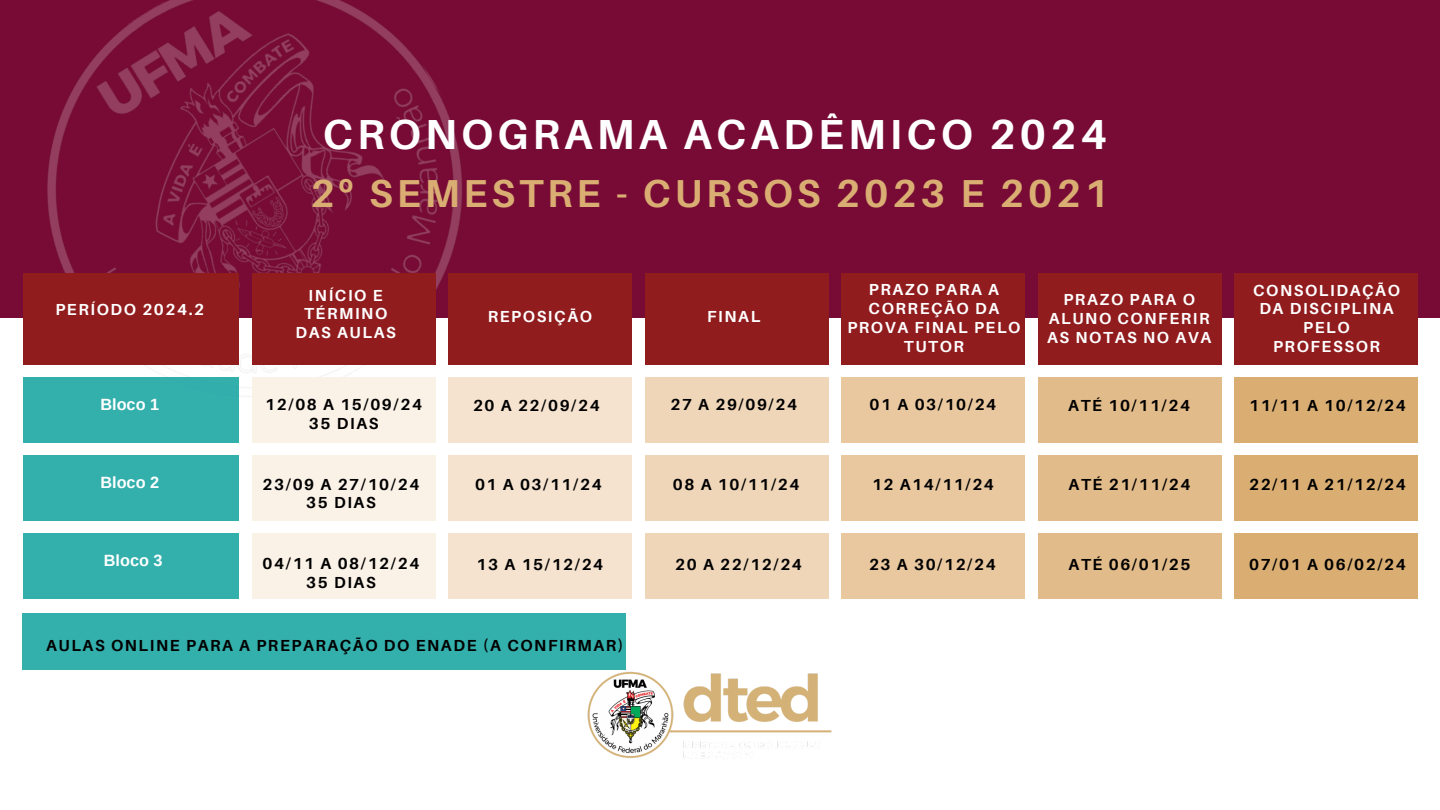
<style>
.page{position:relative;width:1440px;height:810px;background:#fff}
.page>*{position:absolute;margin:0;border:0;box-sizing:border-box;transform-origin:0 0}
.t1{font:700 42px "Aileron";letter-spacing:.1em;color:#fff}
.t2{font:700 39px "Aileron";letter-spacing:.1em;color:#daae73}
.t3{font:700 16.3px "Arimo";color:#fff}
.t4{font:700 16px "Aileron";letter-spacing:.1em;color:#000}
.t5{font:700 16px/18.8px "Aileron";letter-spacing:.1em;color:#fff;text-align:center}
.s1{font-family:"Noto Sans"}
</style>
<div class="page">
<div style="left:0;top:0;width:1440px;height:318px;background:#780b35"></div>
<img style="left:23px;top:0;width:519px;height:456px">
<div style="left:252px;top:273px;width:184px;height:92px;background:#911c1e"></div>
<div style="left:23px;top:377px;width:216px;height:66px;background:#33afac"></div>
<div style="left:23px;top:456px;width:216px;height:65px;background:#33afac"></div>
<div style="left:23px;top:534px;width:216px;height:65px;background:#33afac"></div>
<div style="left:252px;top:377px;width:184px;height:66px;background:#faf1e7"></div>
<div style="left:645px;top:377px;width:184px;height:66px;background:#efd6b8"></div>
<div style="left:448px;top:377px;width:184px;height:66px;background:#f5e3cf"></div>
<div style="left:841px;top:377px;width:184px;height:66px;background:#e9c8a0"></div>
<div style="left:1038px;top:377px;width:184px;height:66px;background:#e2bb8a"></div>
<div style="left:252px;top:456px;width:184px;height:65px;background:#faf1e7"></div>
<div style="left:645px;top:456px;width:184px;height:65px;background:#efd6b8"></div>
<div style="left:448px;top:456px;width:184px;height:65px;background:#f5e3cf"></div>
<div style="left:841px;top:456px;width:184px;height:65px;background:#e9c8a0"></div>
<div style="left:1038px;top:456px;width:184px;height:65px;background:#e2bb8a"></div>
<div style="left:252px;top:534px;width:184px;height:65px;background:#faf1e7"></div>
<div style="left:645px;top:534px;width:184px;height:65px;background:#efd6b8"></div>
<div style="left:448px;top:534px;width:184px;height:65px;background:#f5e3cf"></div>
<div style="left:841px;top:534px;width:184px;height:65px;background:#e9c8a0"></div>
<div style="left:1038px;top:534px;width:184px;height:65px;background:#e2bb8a"></div>
<div style="left:23px;top:273px;width:216px;height:92px;background:#911c1e"></div>
<div style="left:448px;top:273px;width:184px;height:92px;background:#911c1e"></div>
<div style="left:645px;top:273px;width:184px;height:92px;background:#911c1e"></div>
<div style="left:841px;top:273px;width:184px;height:92px;background:#911c1e"></div>
<div style="left:1038px;top:273px;width:184px;height:92px;background:#911c1e"></div>
<div style="left:1234px;top:377px;width:184px;height:66px;background:#daae73"></div>
<div style="left:1234px;top:456px;width:184px;height:65px;background:#daae73"></div>
<div style="left:1234px;top:534px;width:184px;height:65px;background:#daae73"></div>
<div style="left:1234px;top:273px;width:184px;height:92px;background:#911c1e"></div>
<img style="left:587px;top:671px;width:245px;height:88px">
<div style="left:23px;top:613px;width:603px;height:57px;background:#33afac"></div>
<p class="t1" style="left:323px;top:109px;width:786px">CRONOGRAMA ACADÊMICO 2024</p>
<p class="t2" style="left:310px;top:169px;width:800px">2<span class="s1">º</span> SEMESTRE - CURSOS 2023 E 2021</p>
<p class="t5" style="left:55px;top:300px;width:150px">PERÍODO 2024.2</p>
<p class="t5" style="left:295px;top:285px;width:102px">INÍCIO E<br>TÉRMINO<br>DAS AULAS</p>
<p class="t5" style="left:488px;top:306px;width:106px">REPOSIÇÃO</p>
<p class="t5" style="left:707px;top:306px;width:55px">FINAL</p>
<p class="t5" style="left:847px;top:280px;width:175px">PRAZO PARA A<br>CORREÇÃO DA<br>PROVA FINAL PELO<br>TUTOR</p>
<p class="t5" style="left:1047px;top:290px;width:166px">PRAZO PARA O<br>ALUNO CONFERIR<br>AS NOTAS NO AVA</p>
<p class="t5" style="left:1253px;top:280px;width:148px">CONSOLIDAÇÃO<br>DA DISCIPLINA<br>PELO<br>PROFESSOR</p>
<p class="t3" style="left:100px;top:396px;width:60px">Bloco 1</p>
<p class="t4" style="left:265px;top:395px;width:158px">12/08 A 15/09/24</p>
<p class="t4" style="left:309px;top:414px;width:71px">35 DIAS</p>
<p class="t4" style="left:473px;top:396px;width:128px">20 A 22/09/24</p>
<p class="t4" style="left:670px;top:395px;width:128px">27 A 29/09/24</p>
<p class="t4" style="left:870px;top:395px;width:128px">01 A 03/10/24</p>
<p class="t4" style="left:1068px;top:396px;width:123px">ATÉ 10/11/24</p>
<p class="t4" style="left:1249px;top:396px;width:158px">11/11 A 10/12/24</p>
<p class="t3" style="left:100px;top:473px;width:60px">Bloco 2</p>
<p class="t4" style="left:263px;top:474px;width:158px">23/09 A 27/10/24</p>
<p class="t4" style="left:306px;top:493px;width:71px">35 DIAS</p>
<p class="t4" style="left:475px;top:474px;width:128px">01 A 03/11/24</p>
<p class="t4" style="left:673px;top:474px;width:128px">08 A 10/11/24</p>
<p class="t4" style="left:872px;top:474px;width:123px">12 A14/11/24</p>
<p class="t4" style="left:1069px;top:474px;width:123px">ATÉ 21/11/24</p>
<p class="t4" style="left:1249px;top:474px;width:158px">22/11 A 21/12/24</p>
<p class="t3" style="left:104px;top:552px;width:60px">Bloco 3</p>
<p class="t4" style="left:263px;top:554px;width:158px">04/11 A 08/12/24</p>
<p class="t4" style="left:306px;top:572px;width:71px">35 DIAS</p>
<p class="t4" style="left:477px;top:554px;width:128px">13 A 15/12/24</p>
<p class="t4" style="left:675px;top:554px;width:128px">20 A 22/12/24</p>
<p class="t4" style="left:869px;top:554px;width:128px">23 A 30/12/24</p>
<p class="t4" style="left:1069px;top:554px;width:123px">ATÉ 06/01/25</p>
<p class="t4" style="left:1249px;top:554px;width:158px">07/01 A 06/02/24</p>
<p class="t4" style="left:46px;top:636px;width:579px">AULAS ONLINE PARA A PREPARAÇÃO DO ENADE (A CONFIRMAR)</p>
</div>
